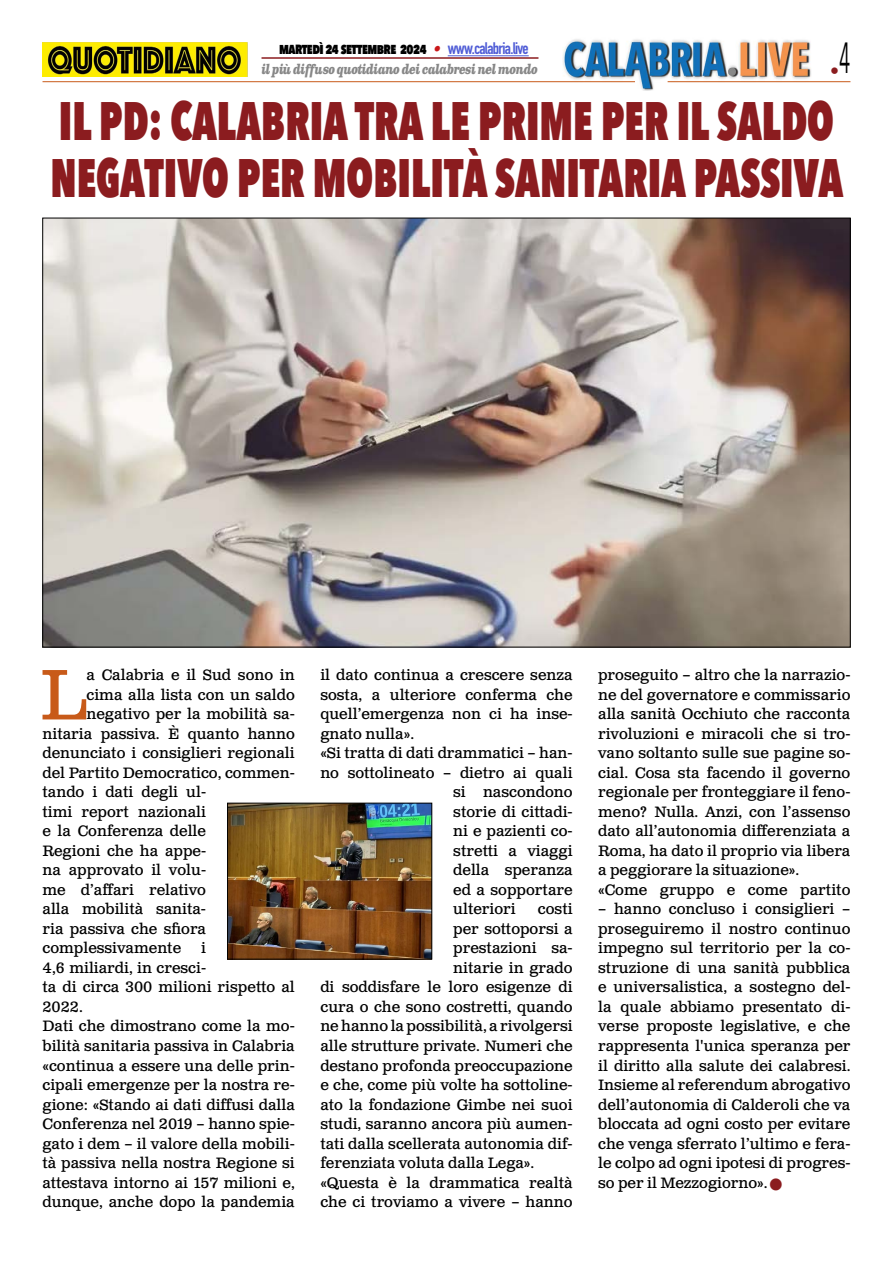
<style>
.page{position:relative;width:893px;height:1263px;background:#fff}
.page>*{position:absolute;margin:0;border:0;box-sizing:border-box;transform-origin:0 0}
.t1{font:71.25px "Clarendon Text Pro";color:#c85a19}
.t2{font:800 54px/57px "Avenir Next Condensed";color:#8b1c1f;scale:.77 1}
.t3{font:18px "Avenir Next Condensed";color:#8b1c1f}
.t4{font:15px/19.5px "Clarendon Text Pro";color:#000}
.t5{font:800 15px "Avenir Next Condensed";letter-spacing:-.04em;color:#000;scale:.9 1}
.t6{font:italic 700 13.5px "Clarendon Text Pro";letter-spacing:-.06em;color:#878787;scale:.79 1}
.s1{font-family:"Clarendon Text Pro";font-weight:700;font-style:italic;color:#ca181a}
.s2{font-family:"DIN Condensed";font-weight:700;font-size:16.5px;color:#4f5cd6}
.s3{color:#8b1c1f}
</style>
<div class="page">
<img style="left:563px;top:39px;width:248px;height:51px">
<hr style="left:43px;top:81px;width:592px;height:1px;background:#c85a19">
<hr style="left:668px;top:81px;width:182px;height:1px;background:#c85a19">
<hr style="left:448px;top:55px;width:81px;height:1px;background:#4f5cd6">
<hr style="left:261px;top:57px;width:277px;height:2px;background:#8b1c1f">
<img style="left:43px;top:42px;width:204px;height:35px">
<img style="left:45px;top:220px;width:803px;height:425px">
<img style="left:229px;top:805px;width:201px;height:152px">
<div style="left:227px;top:803px;width:205px;height:156px;border:1px solid #000"></div>
<p class="t3" style="left:830px;top:55px;width:22px">•<sup>4</sup></p>
<p class="t5" style="left:279px;top:39px;width:279px">martedì 24 settembre 2024 <span class="s1">•</span> <span class="s2">www.calabria.live</span></p>
<p class="t6" style="left:261px;top:61px;width:352px">il più diffuso quotidiano dei calabresi nel mondo</p>
<h2 class="t2" style="left:50px;top:92px;width:1031px">IL PD: CALABRIA TRA LE PRIME PER IL SALDO<br>NEGATIVO PER MOBILITÀ SANITARIA PASSIVA</h2>
<h1 class="t1" style="left:40px;top:652px;width:48px">L</h1>
<p class="t4" style="left:86px;top:666px;width:210px">a Calabria e il Sud sono in</p>
<p class="t4" style="left:86px;top:686px;width:210px">cima alla lista con un saldo</p>
<p class="t4" style="left:86px;top:705px;width:210px">negativo per la mobilità sa-</p>
<p class="t4" style="left:43px;top:725px;width:254px">nitaria passiva. È quanto hanno</p>
<p class="t4" style="left:43px;top:744px;width:254px">denunciato i consiglieri regionali</p>
<p class="t4" style="left:43px;top:764px;width:254px">del Partito Democratico, commen-</p>
<p class="t4" style="left:43px;top:783px;width:165px">tando i dati degli ul-</p>
<p class="t4" style="left:43px;top:803px;width:165px">timi report nazionali</p>
<p class="t4" style="left:43px;top:822px;width:165px">e la Conferenza delle</p>
<p class="t4" style="left:43px;top:842px;width:165px">Regioni che ha appe-</p>
<p class="t4" style="left:43px;top:861px;width:165px">na approvato il volu-</p>
<p class="t4" style="left:43px;top:881px;width:165px">me d’affari relativo</p>
<p class="t4" style="left:43px;top:900px;width:165px">alla mobilità sanita-</p>
<p class="t4" style="left:43px;top:920px;width:165px">ria passiva che sfiora</p>
<p class="t4" style="left:43px;top:939px;width:140px">complessivamente</p>
<p class="t4" style="left:43px;top:939px;width:254px;text-indent:159px">i<br>4,6 miliardi, in cresci-<br>ta di circa 300 milioni rispetto al<br>2022.<br>Dati che dimostrano come la mo&shy;bilità sanitaria passiva in Calabria «continua a essere una delle prin&shy;cipali emergenze per la nostra re&shy;gione: «Stando ai dati diffusi dalla<br>Conferenza nel 2019 – hanno spie&shy;gato i dem – il valore della mobili&shy;tà passiva nella nostra Regione si attestava intorno ai 157 milioni e, dunque, anche dopo la pandemia</p>
<p class="t4" style="left:320px;top:666px;width:254px">il dato continua a crescere senza</p>
<p class="t4" style="left:320px;top:686px;width:254px">sosta, a ulteriore conferma che</p>
<p class="t4" style="left:320px;top:705px;width:254px">quell’emergenza non ci ha inse-</p>
<p class="t4" style="left:320px;top:725px;width:95px">gnato nulla».</p>
<p class="t4" style="left:320px;top:744px;width:254px">«Si tratta di dati drammatici – han-</p>
<p class="t4" style="left:320px;top:764px;width:254px">no sottolineato – dietro ai quali</p>
<p class="t4" style="left:453px;top:783px;width:121px">si nascondono</p>
<p class="t4" style="left:453px;top:803px;width:121px">storie di cittadi-</p>
<p class="t4" style="left:453px;top:822px;width:121px">ni e pazienti co-</p>
<p class="t4" style="left:453px;top:842px;width:121px">stretti a viaggi</p>
<p class="t4" style="left:453px;top:861px;width:121px">della speranza</p>
<p class="t4" style="left:453px;top:881px;width:121px">ed a sopportare</p>
<p class="t4" style="left:453px;top:900px;width:64px">ulteriori</p>
<p class="t4" style="left:538px;top:900px;width:36px">costi</p>
<p class="t4" style="left:453px;top:920px;width:121px">per sottoporsi a</p>
<p class="t4" style="left:453px;top:939px;width:121px">prestazioni sa-</p>
<p class="t4" style="left:453px;top:959px;width:121px">nitarie in grado</p>
<p class="t4" style="left:320px;top:978px;width:254px">di soddisfare le loro esigenze di</p>
<p class="t4" style="left:320px;top:998px;width:254px">cura o che sono costretti, quando</p>
<p class="t4" style="left:320px;top:1017px;width:254px">ne hanno la possibilità, a rivolgersi</p>
<p class="t4" style="left:320px;top:1037px;width:254px">alle strutture private. Numeri che</p>
<p class="t4" style="left:320px;top:1056px;width:254px">destano profonda preoccupazione</p>
<p class="t4" style="left:320px;top:1076px;width:254px">e che, come più volte ha sottoline-</p>
<p class="t4" style="left:320px;top:1095px;width:254px">ato la fondazione Gimbe nei suoi</p>
<p class="t4" style="left:320px;top:1115px;width:254px">studi, saranno ancora più aumen-</p>
<p class="t4" style="left:320px;top:1134px;width:254px">tati dalla scellerata autonomia dif-</p>
<p class="t4" style="left:320px;top:1154px;width:215px">ferenziata voluta dalla Lega».</p>
<p class="t4" style="left:320px;top:1173px;width:254px">«Questa è la drammatica realtà</p>
<p class="t4" style="left:320px;top:1193px;width:254px">che ci troviamo a vivere – hanno</p>
<p class="t4" style="left:598px;top:666px;width:254px">proseguito – altro che la narrazio&shy;ne del governatore e commissario alla sanità Occhiuto che racconta rivoluzioni e miracoli che si tro&shy;vano soltanto sulle sue pagine so&shy;cial. Cosa sta facendo il governo regionale per fronteggiare il feno&shy;meno? Nulla. Anzi, con l’assenso dato all’autonomia differenziata a Roma, ha dato il proprio via libera a peggiorare la situazione». «Come gruppo e come partito</p>
<p class="t4" style="left:598px;top:900px;width:254px;text-align:justify">– hanno concluso i consiglieri – proseguiremo il nostro continuo impegno sul territorio per la co&shy;struzione di una sanità pubblica e universalistica, a sostegno del&shy;la quale abbiamo presentato di&shy;verse proposte legislative, e che rappresenta l'unica speranza per il diritto alla salute dei calabresi.<br>Insieme al referendum abrogativo dell’autonomia di Calderoli che va bloccata ad ogni costo per evitare che venga sferrato l’ultimo e fera&shy;le colpo ad ogni ipotesi di progres&shy;so per il Mezzogiorno». <span class="s3">■</span></p>
</div>
